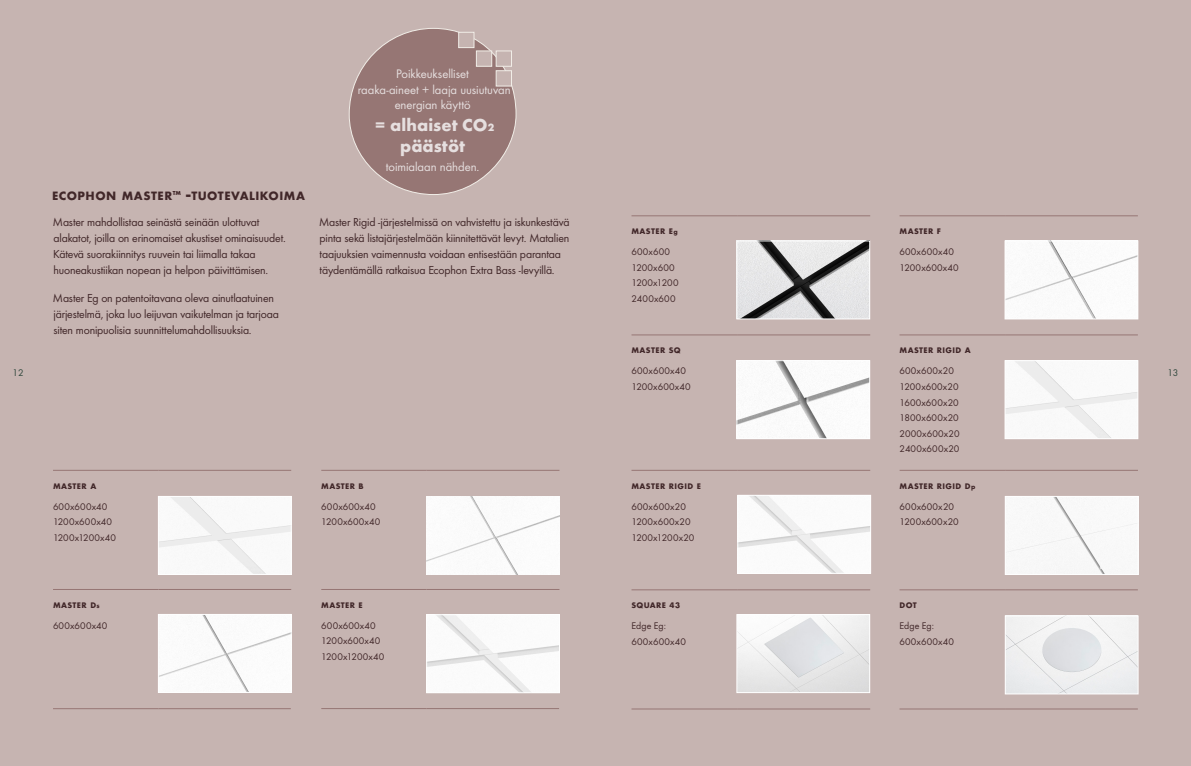
<style>
.page{position:relative;width:1191px;height:766px;background:#fff}
.page>*{position:absolute;margin:0;border:0;box-sizing:border-box;transform-origin:0 0}
.Body_text{font:700 18px/21.6px "Futura";letter-spacing:.005em;color:#e6dfdf;text-align:center}
.Body_text-2{font:12.9px/15.4px "Futura Boo";letter-spacing:-.005em;color:#e6dfdf;text-align:center}
.Sub_headline{font:700 12.6px "Futura";letter-spacing:.045em;color:#412729}
.Body_text-3{font:12px/16px "Futura Boo";letter-spacing:-.015em;color:#412729}
.Product_list{font:10px "Futura Boo";letter-spacing:.01em;color:#412729}
.t1{font:10px "Futura Boo";color:#2f473c}
.Body_text-4{font:700 8.4px "Futura";letter-spacing:.055em;color:#412729}
.Capital_letters{font:700 8.4px "Futura";letter-spacing:.04em;color:#412729}
.s1{font-size:18px}
.s2{font-size:7px}
</style>
<div class="page">
<div style="left:0;top:0;width:1191px;height:765px;background:#c6b4b1"></div>
<hr style="left:53px;top:470px;width:105px;height:1px;background:#967674">
<hr style="left:158px;top:470px;width:133px;height:1px;background:#967674">
<hr style="left:53px;top:589px;width:105px;height:1px;background:#967674">
<hr style="left:158px;top:589px;width:133px;height:1px;background:#967674">
<hr style="left:53px;top:708px;width:105px;height:1px;background:#967674">
<hr style="left:158px;top:708px;width:133px;height:1px;background:#967674">
<hr style="left:321px;top:470px;width:105px;height:1px;background:#967674">
<hr style="left:426px;top:470px;width:133px;height:1px;background:#967674">
<hr style="left:321px;top:589px;width:105px;height:1px;background:#967674">
<hr style="left:426px;top:589px;width:133px;height:1px;background:#967674">
<img style="left:160px;top:498px;width:129px;height:74px">
<div style="left:158px;top:496px;width:133px;height:78px;border:1px solid #fff"></div>
<hr style="left:631px;top:215px;width:107px;height:1px;background:#967674">
<hr style="left:738px;top:215px;width:132px;height:1px;background:#967674">
<hr style="left:631px;top:589px;width:107px;height:1px;background:#967674">
<hr style="left:738px;top:589px;width:132px;height:1px;background:#967674">
<hr style="left:631px;top:708px;width:107px;height:1px;background:#967674">
<hr style="left:738px;top:708px;width:132px;height:1px;background:#967674">
<hr style="left:899px;top:215px;width:106px;height:1px;background:#967674">
<hr style="left:1005px;top:215px;width:132px;height:1px;background:#967674">
<hr style="left:899px;top:589px;width:106px;height:1px;background:#967674">
<hr style="left:1005px;top:589px;width:132px;height:1px;background:#967674">
<hr style="left:899px;top:708px;width:106px;height:1px;background:#967674">
<hr style="left:1005px;top:708px;width:132px;height:1px;background:#967674">
<img style="left:738px;top:616px;width:130px;height:74px">
<div style="left:736px;top:614px;width:134px;height:78px;border:1px solid #fff"></div>
<svg style="left:738px;top:242px;width:130px;height:75px"></svg>
<div style="left:736px;top:240px;width:134px;height:79px;border:1px solid #fff"></div>
<svg style="left:738px;top:362px;width:130px;height:75px"></svg>
<div style="left:736px;top:360px;width:134px;height:79px;border:1px solid #fff"></div>
<div style="left:1006px;top:242px;width:130px;height:75px;background:#fbfbfb"></div>
<div style="left:1004px;top:240px;width:134px;height:79px;border:1px solid #fff"></div>
<svg style="left:1006px;top:362px;width:130px;height:75px"></svg>
<div style="left:1004px;top:360px;width:134px;height:79px;border:1px solid #fff"></div>
<div style="left:160px;top:616px;width:129px;height:74px;background:#fbfbfb"></div>
<div style="left:158px;top:614px;width:133px;height:78px;border:1px solid #fff"></div>
<div style="left:426px;top:496px;width:133px;height:78px;background:#fbfbfb"></div>
<hr style="left:321px;top:708px;width:105px;height:1px;background:#967674">
<hr style="left:426px;top:708px;width:133px;height:1px;background:#967674">
<img style="left:428px;top:616px;width:130px;height:75px">
<div style="left:426px;top:614px;width:134px;height:79px;border:1px solid #fff"></div>
<hr style="left:899px;top:470px;width:106px;height:1px;background:#967674">
<hr style="left:1005px;top:470px;width:133px;height:1px;background:#967674">
<div style="left:1007px;top:498px;width:129px;height:74px;background:#f8f8f8"></div>
<div style="left:1005px;top:496px;width:133px;height:78px;border:1px solid #fff"></div>
<img style="left:1007px;top:617px;width:129px;height:75px">
<div style="left:1005px;top:615px;width:133px;height:79px;border:1px solid #fff"></div>
<hr style="left:631px;top:470px;width:107px;height:1px;background:#967674">
<hr style="left:738px;top:470px;width:132px;height:1px;background:#967674">
<svg style="left:739px;top:497px;width:130px;height:74px"></svg>
<div style="left:737px;top:495px;width:134px;height:78px;border:1px solid #fff"></div>
<hr style="left:631px;top:334px;width:107px;height:1px;background:#967674">
<hr style="left:738px;top:334px;width:132px;height:1px;background:#967674">
<hr style="left:899px;top:334px;width:106px;height:1px;background:#967674">
<hr style="left:1005px;top:334px;width:132px;height:1px;background:#967674">
<div style="left:349px;top:28px;width:167px;height:166px;background:#967674;border-radius:50%"></div>
<div style="left:458px;top:32px;width:16px;height:16px;background:#c6b4b1;border:1px solid #f1ede7"></div>
<div style="left:496px;top:70px;width:16px;height:16px;background:#c6b4b1;border:1px solid #f1ede7"></div>
<div style="left:476px;top:51px;width:16px;height:16px;background:#c6b4b1;border:1px solid #f1ede7"></div>
<div style="left:496px;top:51px;width:16px;height:16px;background:#c6b4b1;border:1px solid #f1ede7"></div>
<p class="Sub_headline" style="left:52px;top:187px;width:45px">ECOPHON</p>
<p class="Sub_headline" style="left:122px;top:187px;width:21px">MASTE</p>
<p class="Sub_headline" style="left:164px;top:187px;width:36px">R<sup>™</sup> <span class="s1">-</span>TUOTEVALI</p>
<p class="Sub_headline" style="left:260px;top:187px;width:46px">KOI MA</p>
<p class="Body_text-3" style="left:53px;top:214px;width:234px">Master mahdollistaa seinästä seinään ulottuvat alakatot, joilla on erinomaiset akustiset ominaisuudet.<br>Kätevä suorakiinnitys ruuvein tai liimalla takaa huoneakustiikan nopean ja helpon päivittämisen.</p>
<p class="Body_text-3" style="left:53px;top:290px;width:227px">Master Eg on patentoitavana oleva ainutlaatuinen järjestelmä, joka luo leijuvan vaikutelman ja tarjoaa siten monipuolisia suunnittelumahdollisuuksia.</p>
<p class="Body_text-2" style="left:358px;top:67px;width:154px">Poikkeukselliset<br>raaka-aineet + laaja uusiutuvan energian käyttö</p>
<p class="Body_text" style="left:375px;top:114px;width:121px">= alhaiset CO₂ päästöt</p>
<p class="Body_text-2" style="left:386px;top:159px;width:95px">toimialaan nähden.</p>
<p class="Body_text-3" style="left:319px;top:214px;width:252px">Master Rigid -järjestelmissä on vahvistettu ja iskunkestävä pinta sekä listajärjestelmään kiinnitettävät levyt. Matalien taajuuksien vaimennusta voidaan entisestään parantaa täydentämällä ratkaisua Ecophon Extra Bass -levyillä.</p>
<p class="Body_text-4" style="left:631px;top:226px;width:15px">MASTE</p>
<p class="Body_text-4" style="left:660px;top:226px;width:19px">R E<span class="s2">g</span></p>
<p class="Product_list" style="left:631px;top:246px;width:40px">600x600</p>
<p class="Product_list" style="left:631px;top:261px;width:45px">1200x600</p>
<p class="Product_list" style="left:631px;top:277px;width:49px">1200x1200</p>
<p class="Product_list" style="left:631px;top:292px;width:46px">2400x600</p>
<p class="Body_text-4" style="left:899px;top:226px;width:15px">MASTE</p>
<p class="Body_text-4" style="left:928px;top:226px;width:14px">R F</p>
<p class="Product_list" style="left:899px;top:246px;width:56px">600x600x40</p>
<p class="Product_list" style="left:899px;top:261px;width:61px">1200x600x40</p>
<p class="Capital_letters" style="left:899px;top:345px;width:15px">MASTE</p>
<p class="Capital_letters" style="left:928px;top:345px;width:44px">R RIGID A</p>
<p class="Product_list" style="left:899px;top:365px;width:56px">600x600x20</p>
<p class="Product_list" style="left:899px;top:380px;width:61px">1200x600x20</p>
<p class="Product_list" style="left:899px;top:396px;width:61px">1600x600x20</p>
<p class="Product_list" style="left:899px;top:412px;width:61px">1800x600x20</p>
<p class="Product_list" style="left:899px;top:427px;width:62px">2000x600x20</p>
<p class="Product_list" style="left:899px;top:443px;width:61px">2400x600x20</p>
<p class="Capital_letters" style="left:631px;top:345px;width:15px">MASTE</p>
<p class="Capital_letters" style="left:660px;top:345px;width:22px">R SQ</p>
<p class="Product_list" style="left:631px;top:365px;width:56px">600x600x40</p>
<p class="Product_list" style="left:631px;top:380px;width:61px">1200x600x40</p>
<p class="t1" style="left:12px;top:366px;width:13px">12</p>
<p class="t1" style="left:1167px;top:366px;width:13px">13</p>
<p class="Capital_letters" style="left:53px;top:480px;width:15px">MASTE</p>
<p class="Capital_letters" style="left:82px;top:480px;width:16px">R A</p>
<p class="Product_list" style="left:53px;top:500px;width:56px">600x600x40</p>
<p class="Product_list" style="left:53px;top:516px;width:61px">1200x600x40</p>
<p class="Product_list" style="left:53px;top:531px;width:64px">1200x1200x40</p>
<p class="Body_text-4" style="left:53px;top:600px;width:15px">MASTE</p>
<p class="Body_text-4" style="left:82px;top:600px;width:20px">R D<span class="s2">s</span></p>
<p class="Product_list" style="left:53px;top:619px;width:56px">600x600x40</p>
<p class="Body_text-4" style="left:321px;top:480px;width:15px">MASTE</p>
<p class="Body_text-4" style="left:350px;top:480px;width:16px">R B</p>
<p class="Product_list" style="left:321px;top:500px;width:56px">600x600x40</p>
<p class="Product_list" style="left:321px;top:516px;width:61px">1200x600x40</p>
<p class="Body_text-4" style="left:321px;top:599px;width:15px">MASTE</p>
<p class="Body_text-4" style="left:350px;top:599px;width:14px">R E</p>
<p class="Product_list" style="left:321px;top:619px;width:56px">600x600x40</p>
<p class="Product_list" style="left:321px;top:635px;width:61px">1200x600x40</p>
<p class="Product_list" style="left:321px;top:650px;width:64px">1200x1200x40</p>
<p class="Body_text-4" style="left:631px;top:480px;width:15px">MASTE</p>
<p class="Body_text-4" style="left:660px;top:480px;width:41px">R RIGID E</p>
<p class="Product_list" style="left:631px;top:500px;width:56px">600x600x20</p>
<p class="Product_list" style="left:631px;top:516px;width:61px">1200x600x20</p>
<p class="Product_list" style="left:631px;top:531px;width:64px">1200x1200x20</p>
<p class="Capital_letters" style="left:631px;top:600px;width:50px">SQUARE 43</p>
<p class="Product_list" style="left:631px;top:619px;width:36px">Edge Eg:</p>
<p class="Product_list" style="left:631px;top:635px;width:56px">600x600x40</p>
<p class="Body_text-4" style="left:899px;top:480px;width:15px">MASTE</p>
<p class="Body_text-4" style="left:928px;top:480px;width:49px">R RIGID D<span class="s2">p</span></p>
<p class="Product_list" style="left:899px;top:500px;width:56px">600x600x20</p>
<p class="Product_list" style="left:899px;top:516px;width:61px">1200x600x20</p>
<p class="Capital_letters" style="left:899px;top:600px;width:13px">DOT</p>
<p class="Product_list" style="left:899px;top:619px;width:36px">Edge Eg:</p>
<p class="Product_list" style="left:899px;top:635px;width:56px">600x600x40</p>
</div>
